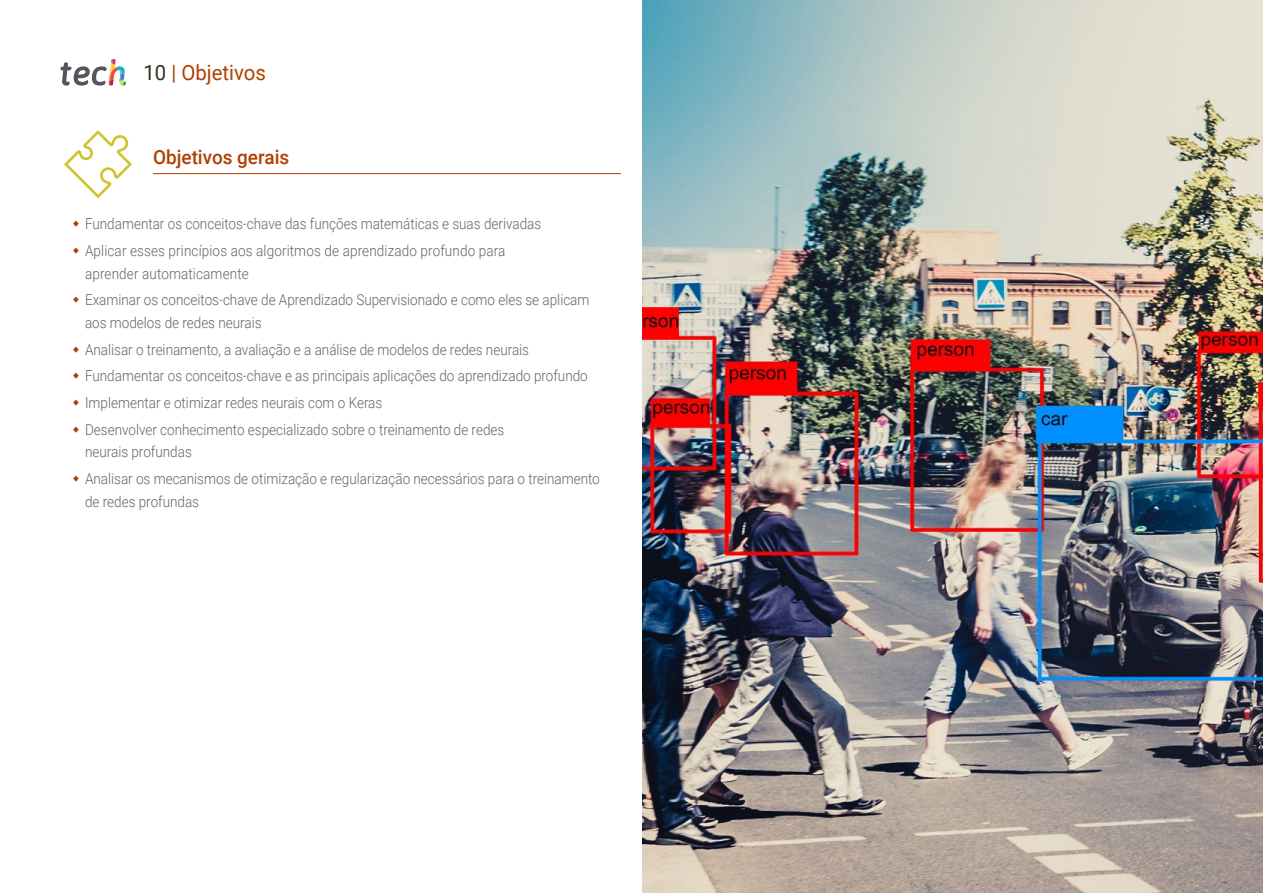
<style>
.page{position:relative;width:1263px;height:893px;background:#fff}
.page>*{position:absolute;margin:0;border:0;box-sizing:border-box;transform-origin:0 0}
.t1{font:21px "Roboto";color:#ae4000}
.t2{font:500 19.5px "Roboto";color:#ae4000}
.t3{font:300 15px/26.7px "Roboto";color:#61646a;scale:.9 1}
.s1{color:#312e20}
</style>
<div class="page">
<hr style="left:153px;top:173px;width:468px;height:1px;background:#ae4000">
<svg style="left:64px;top:130px;width:68px;height:68px"></svg>
<svg style="left:61px;top:59px;width:65px;height:27px"></svg>
<img style="left:642px;top:0;width:621px;height:893px">
<h1 class="t1" style="left:144px;top:57px;width:124px"><span class="s1">10</span> | Objetivos</h1>
<h2 class="t2" style="left:153px;top:144px;width:138px">Objetivos gerais</h2>
<p class="t3" style="left:85px;top:210px;width:508px">Fundamentar os conceitos-chave das funções matemáticas e suas derivadas<br>Aplicar esses princípios aos algoritmos de aprendizado profundo para</p>
<p class="t3" style="left:85px;top:259px;width:562px">aprender automaticamente<br>Examinar os conceitos-chave de Aprendizado Supervisionado e como eles se aplicam</p>
<p class="t3" style="left:85px;top:309px;width:560px">aos modelos de redes neurais<br>Analisar o treinamento, a avaliação e a análise de modelos de redes neurais Fundamentar os conceitos-chave e as principais aplicações do aprendizado profundo Implementar e otimizar redes neurais com o Keras<br>Desenvolver conhecimento especializado sobre o treinamento de redes</p>
<p class="t3" style="left:85px;top:438px;width:573px">neurais profundas<br>Analisar os mecanismos de otimização e regularização necessários para o treinamento</p>
<p class="t3" style="left:85px;top:487px;width:128px">de redes profundas</p>
</div>
